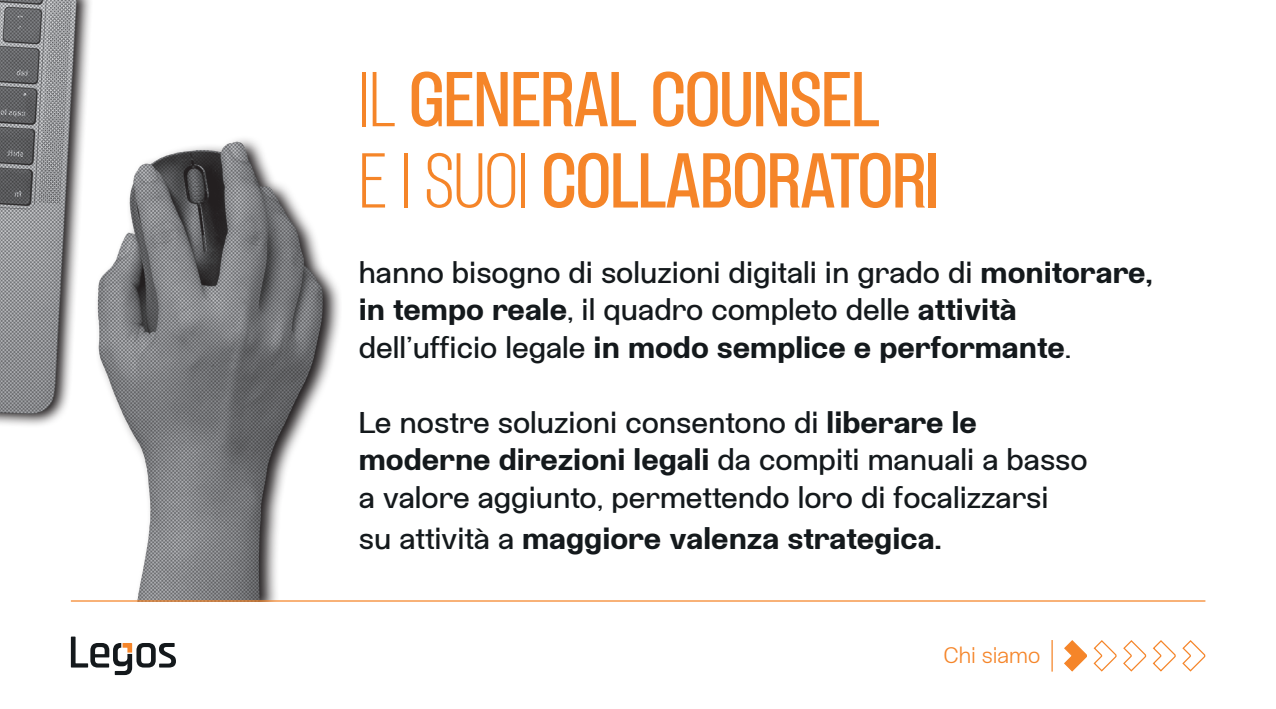
<style>
.page{position:relative;width:1276px;height:709px;background:#fff}
.page>*{position:absolute;margin:0;border:0;box-sizing:border-box;transform-origin:0 0}
.t1{font:500 77.5px "Etrusco Now Condensed";color:#f58529}
.t2{font:30px "Etrusco Now";color:#14191c}
.t3{font:700 30px "Etrusco Now";color:#14191c}
.t4{font:300 22.5px "Etrusco Now";color:#f58529}
.s1{font-weight:300}
.s2{font-weight:700}
.s3{font-weight:400}
</style>
<div class="page">
<svg style="left:71px;top:636px;width:105px;height:39px"></svg>
<svg style="left:1064px;top:640px;width:142px;height:32px"></svg>
<img style="left:0;top:0;width:340px;height:601px">
<hr style="left:71px;top:600px;width:1134px;height:1px;background:#f58529">
<hr style="left:1051px;top:640px;width:1px;height:31px;background:#f58529">
<p class="t1" style="left:359px;top:43px;width:522px"><span class="s1">IL</span> GENERAL COUNSEL</p>
<p class="t1" style="left:359px;top:124px;width:581px"><span class="s1">E I SUOI</span> COLLABORATORI</p>
<p class="t2" style="left:359px;top:250px;width:795px">hanno bisogno di soluzioni digitali in grado di <span class="s2">monitorare,</span></p>
<p class="t2" style="left:359px;top:288px;width:659px"><span class="s2">in tempo reale</span>, il quadro completo delle <span class="s2">attività</span></p>
<p class="t3" style="left:359px;top:324px;width:714px"><span class="s3">dell’ufficio legale</span> in modo semplice e performante<span class="s3">.</span></p>
<p class="t2" style="left:359px;top:400px;width:619px">Le nostre soluzioni consentono di <span class="s2">liberare le</span></p>
<p class="t3" style="left:359px;top:437px;width:730px">moderne direzioni legali <span class="s3">da compiti manuali a basso</span></p>
<p class="t2" style="left:359px;top:475px;width:691px">a valore aggiunto, permettendo loro di focalizzarsi</p>
<p class="t3" style="left:359px;top:516px;width:584px"><span class="s3">su attività a</span> maggiore valenza strategica.</p>
<p class="t4" style="left:944px;top:638px;width:98px">Chi siamo</p>
</div>
